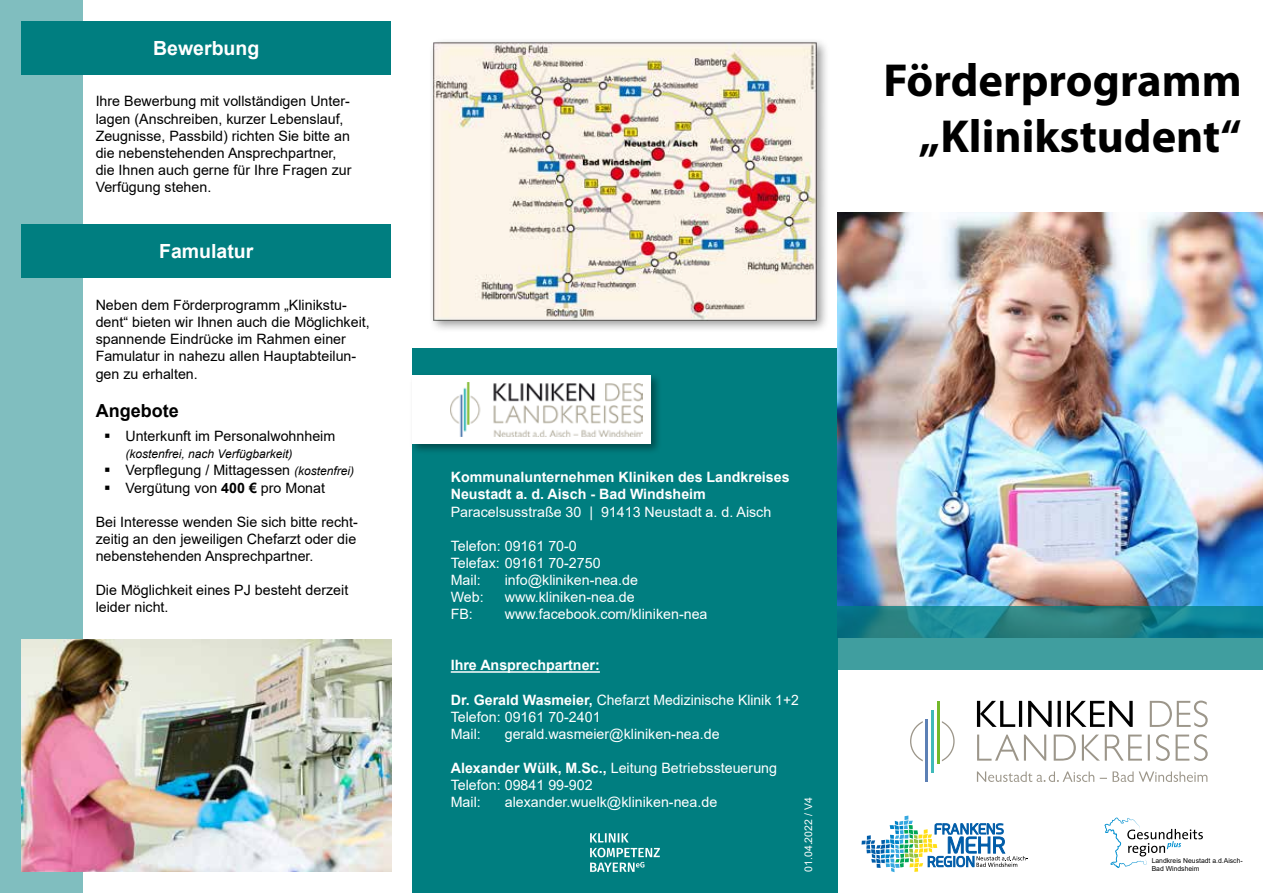
<style>
.page{position:relative;width:1263px;height:893px;background:#fff}
.page>*{position:absolute;margin:0;border:0;box-sizing:border-box;transform-origin:0 0}
.t1{font:700 46.5px/55.8px "Myriad Pro";color:#000;text-align:right}
.t2{font:700 19.5px "Arial";color:#fff}
.t3{font:700 18px "Arial";color:#000}
.t4{font:14.25px/17.1px "Arial";color:#000}
.t5{font:14.25px/17.1px "Arial";color:#fff}
.t6{font:700 14.25px/17.1px "Arial";color:#fff}
.t7{font:italic 12px "Arial";color:#000}
.t8{font:10.5px "Arial";color:#fff}
.t9{font:6.9px/8.2px "Arial";color:#000}
.s1{font-style:italic;font-size:12px}
.s2{font-weight:700}
</style>
<div class="page">
<div style="left:412px;top:349px;width:426px;height:544px;background:#007e80"></div>
<div style="left:0;top:0;width:82px;height:893px;background:#80bebf"></div>
<div style="left:21px;top:224px;width:370px;height:54px;background:#007e80"></div>
<hr style="left:451px;top:671px;width:149px;height:2px;background:#fff">
<div style="left:409px;top:372px;width:253px;height:83px;background:#000;opacity:.4"></div>
<div style="left:412px;top:375px;width:239px;height:69px;background:#fff"></div>
<img style="left:451px;top:383px;width:191px;height:53px">
<img style="left:838px;top:213px;width:425px;height:393px">
<svg style="left:838px;top:606px;width:425px;height:64px;background:#2e8f94"></svg>
<div style="left:429px;top:38px;width:400px;height:296px;background:#000;opacity:.4"></div>
<img style="left:434px;top:43px;width:382px;height:277px">
<img style="left:21px;top:640px;width:370px;height:232px">
<div style="left:21px;top:21px;width:370px;height:54px;background:#007e80"></div>
<svg style="left:590px;top:834px;width:70px;height:38px"></svg>
<svg style="left:977px;top:734px;width:231px;height:27px"></svg>
<svg style="left:1150px;top:701px;width:58px;height:26px"></svg>
<svg style="left:977px;top:701px;width:156px;height:26px"></svg>
<svg style="left:977px;top:771px;width:230px;height:11px"></svg>
<svg style="left:910px;top:721px;width:45px;height:40px"></svg>
<hr style="left:925px;top:719px;width:3px;height:63px;background:#5c80b5">
<hr style="left:931px;top:710px;width:3px;height:63px;background:#40baba">
<hr style="left:937px;top:701px;width:2px;height:62px;background:#73b82b">
<svg style="left:861px;top:815px;width:166px;height:57px"></svg>
<svg style="left:1104px;top:818px;width:99px;height:50px"></svg>
<h2 class="t2" style="left:153px;top:35px;width:108px">Bewerbung</h2>
<p class="t4" style="left:96px;top:93px;width:257px">Ihre Bewerbung mit vollständigen Unter&shy;lagen (Anschreiben, kurzer Lebenslauf, Zeugnisse, Passbild) richten Sie bitte an die nebenstehenden Ansprechpartner, die Ihnen auch gerne für Ihre Fragen zur Verfügung stehen.</p>
<h2 class="t2" style="left:159px;top:237px;width:96px">Famulatur</h2>
<p class="t4" style="left:96px;top:296px;width:276px">Neben dem Förderprogramm „Klinikstu&shy;dent“ bieten wir Ihnen auch die Möglichkeit, spannende Eindrücke im Rahmen einer Famulatur in nahezu allen Hauptabteilun&shy;gen zu erhalten.</p>
<p class="t3" style="left:96px;top:398px;width:84px">Angebote</p>
<p class="t4" style="left:125px;top:428px;width:211px">Unterkunft im Personalwohnheim</p>
<p class="t7" style="left:125px;top:446px;width:168px">(kostenfrei, nach Verfügbarkeit)</p>
<p class="t4" style="left:125px;top:462px;width:230px">Verpflegung / Mittagessen <span class="s1">(kostenfrei)<br></span>Vergütung von <span class="s2">400 €</span> pro Monat</p>
<p class="t4" style="left:96px;top:513px;width:264px;text-align:justify">Bei Interesse wenden Sie sich bitte recht&shy;zeitig an den jeweiligen Chefarzt oder die nebenstehenden Ansprechpartner.</p>
<p class="t4" style="left:96px;top:581px;width:254px">Die Möglichkeit eines PJ besteht derzeit leider nicht.</p>
<h1 class="t1" style="left:883px;top:51px;width:360px">Förderprogramm „Klinikstudent“</h1>
<p class="t6" style="left:451px;top:469px;width:340px">Kommunalunternehmen Kliniken des Landkreises<br>Neustadt a. d. Aisch - Bad Windsheim</p>
<p class="t5" style="left:451px;top:503px;width:322px">Paracelsusstraße 30 | 91413 Neustadt a. d. Aisch</p>
<p class="t5" style="left:451px;top:537px;width:151px">Telefon: 09161 70-0<br>Telefax: 09161 70-2750<br>Mail:</p>
<p class="t5" style="left:505px;top:571px;width:135px">info@kliniken-nea.de</p>
<p class="t5" style="left:451px;top:588px;width:35px">Web:</p>
<p class="t5" style="left:505px;top:588px;width:131px">www.kliniken-nea.de</p>
<p class="t5" style="left:451px;top:605px;width:24px">FB:</p>
<p class="t5" style="left:505px;top:605px;width:204px">www.facebook.com/kliniken-nea</p>
<p class="t6" style="left:451px;top:657px;width:151px">Ihre Ansprechpartner:</p>
<p class="t5" style="left:451px;top:691px;width:350px"><span class="s2">Dr. Gerald Wasmeier,</span> Chefarzt Medizinische Klinik 1+2<br>Telefon: 09161 70-2401<br>Mail:</p>
<p class="t5" style="left:505px;top:725px;width:216px">gerald.wasmeier@kliniken-nea.de</p>
<p class="t5" style="left:451px;top:759px;width:328px"><span class="s2">Alexander Wülk, M.Sc.,</span> Leitung Betriebssteuerung<br>Telefon: 09841 99-902<br>Mail:</p>
<p class="t5" style="left:505px;top:794px;width:214px">alexander.wuelk@kliniken-nea.de</p>
<p class="t8" style="left:801px;top:872px;width:76px;rotate:-90deg">01.04.2022 / V4</p>
<p class="t9" style="left:1152px;top:856px;width:93px">Landkreis Neustadt a.d.Aisch-<br>Bad Windsheim</p>
</div>
